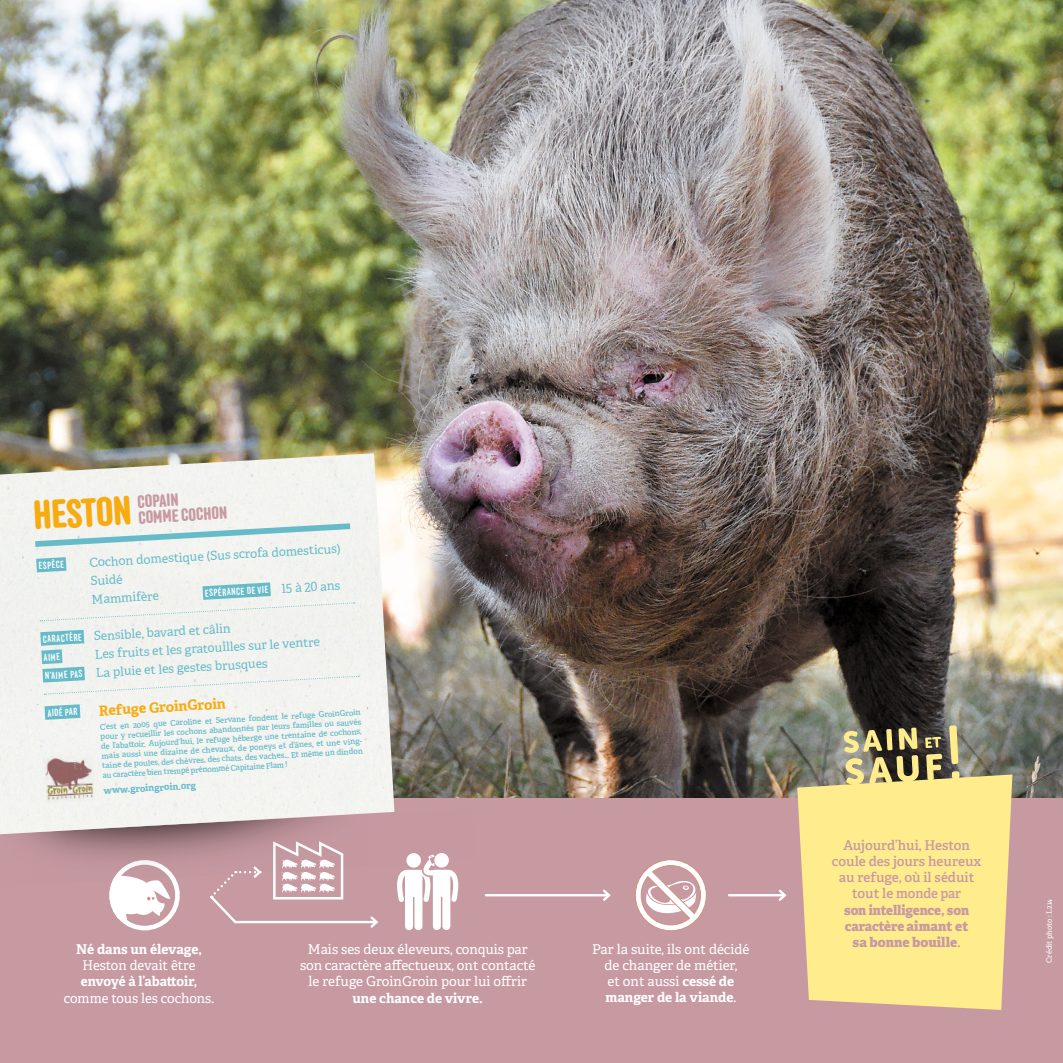
<style>
.page{position:relative;width:1063px;height:1063px;background:#fff}
.page>*{position:absolute;margin:0;border:0;box-sizing:border-box;transform-origin:0 0}
.t1{font:600 40.35px "Anchor";color:#f8ab10}
.t2{font:600 17.62px/15.7px "Anchor";color:#c79aa2}
.t3{font:700 14.17px "Adelle";color:#f8ab10}
.t4{font:13.5px/16.2px "Adelle";color:#fff;text-align:center}
.t5{font:600 13.5px/16.2px "Adelle";letter-spacing:-.005em;color:#c79aa2;text-align:center}
.t6{font:700 13.5px "Adelle";letter-spacing:-.005em;color:#fff}
.t7{font:800 13.5px/16.2px "Adelle";letter-spacing:-.01em;color:#c79aa2;text-align:center}
.t8{font:12.38px/18.6px "Adelle";color:#67bbc9}
.t9{font:500 10.2px "Anchor";color:#fff}
.t10{font:700 9.45px "Adelle";color:#67bbc9}
.t11{font:600 8.02px/9.7px "Adelle";color:#67bbc9}
.t12{font:7.5px "Adelle";color:#fff}
.s1{font-family:"Adelle";font-weight:400;font-size:12.38px;color:#67bbc9}
.s2{font-family:"Anchor";font-weight:500;font-size:10.2px;color:#fff}
.s3{font-weight:700}
.s4{font-weight:600}
</style>
<div class="page">
<img style="left:0;top:0;width:1063px;height:798px">
<div style="left:0;top:798px;width:1063px;height:265px;background:#c79aa2"></div>
<hr style="left:486px;top:894px;width:123px;height:2px;background:#fff">
<svg style="left:601px;top:889px;width:10px;height:12px"></svg>
<hr style="left:729px;top:894px;width:56px;height:2px;background:#fff">
<svg style="left:776px;top:889px;width:11px;height:12px"></svg>
<svg style="left:397px;top:887px;width:61px;height:43px"></svg>
<svg style="left:110px;top:887px;width:60px;height:43px"></svg>
<div style="left:109px;top:860px;width:71px;height:70px;border:5px solid #fff;border-radius:50%"></div>
<svg style="left:210px;top:887px;width:168px;height:41px"></svg>
<img style="left:0;top:808px;width:459px;height:79px">
<img style="left:0;top:453px;width:394px;height:381px">
<svg style="left:22px;top:523px;width:337px;height:204px"></svg>
<svg style="left:635px;top:859px;width:72px;height:73px"></svg>
<img style="left:45px;top:754px;width:50px;height:49px">
<svg style="left:797px;top:774px;width:215px;height:236px;background:#f8e48e"></svg>
<svg style="left:844px;top:728px;width:75px;height:57px;background:#9e9467"></svg>
<svg style="left:926px;top:754px;width:16px;height:26px"></svg>
<svg style="left:949px;top:725px;width:11px;height:54px"></svg>
<svg style="left:925px;top:737px;width:16px;height:11px"></svg>
<h2 class="t2" style="left:137px;top:494px;width:91px;rotate:-3deg">COPAIN<br>COMME COCHON</h2>
<h1 class="t1" style="left:32px;top:492px;width:100px;rotate:-3deg">HESTON</h1>
<p class="t9" style="left:38px;top:560px;width:27px;rotate:-3deg">ESPÈCE</p>
<h3 class="t8" style="left:89px;top:553px;width:253px;rotate:-3deg">Cochon domestique (Sus scrofa domesticus)<br>Suidé<br>Mammifère</h3>
<p class="t9" style="left:205px;top:587px;width:137px;rotate:-3deg">ESPÉRANCE DE VIE <span class="s1">15 à 20 ans</span></p>
<h3 class="t8" style="left:42px;top:629px;width:190px;rotate:-3deg"><span class="s2">CARACTÈRE</span> Sensible, bavard et câlin</h3>
<p class="t9" style="left:43px;top:652px;width:18px;rotate:-3deg">AIME</p>
<h3 class="t8" style="left:43px;top:647px;width:278px;text-indent:51px;rotate:-3deg">Les fruits et les gratouilles sur le ventre<br><span class="s2">N’AIME PAS</span> La pluie et les gestes brusques</h3>
<p class="t9" style="left:47px;top:707px;width:32px;rotate:-3deg">AIDÉ PAR</p>
<h3 class="t3" style="left:99px;top:701px;width:129px;rotate:-3deg">Refuge GroinGroin</h3>
<p class="t11" style="left:100px;top:722px;width:264px;rotate:-3deg">C’est en 2005 que Caroline et Servane fondent le refuge GroinGroin pour y recueillir les cochons abandonnés par leurs familles ou sauvés de l’abatt oir. Aujourd’hui, le refuge héberge une trentaine de cochons, mais aussi une dizaine de chevaux, de poneys et d’ânes, et une ving&shy;taine de poules, des chèvres, des chats, des vaches… Et même un dindon au caractère bien trempé prénommé Capitaine Flam !</p>
<p class="t10" style="left:103px;top:784px;width:94px;rotate:-3deg">www.groingroin.org</p>
<h3 class="t6" style="left:76px;top:941px;width:127px">Né dans un élevage,</h3>
<h3 class="t4" style="left:82px;top:957px;width:115px">Heston devait être</h3>
<h3 class="t6" style="left:81px;top:973px;width:118px">envoyé à l’abattoir,</h3>
<h3 class="t4" style="left:64px;top:990px;width:152px">comme tous les cochons.</h3>
<h3 class="t4" style="left:300px;top:941px;width:237px">Mais ses deux éleveurs, conquis par son caractère affectueux, ont contacté le refuge GroinGroin pour lui offrir</h3>
<h3 class="t6" style="left:353px;top:989px;width:132px">une chance de vivre.</h3>
<h3 class="t4" style="left:592px;top:941px;width:159px">Par la suite, ils ont décidé de changer de métier,<br>et ont aussi <span class="s3">cessé de manger de la viande</span>.</h3>
<h3 class="t5" style="left:832px;top:837px;width:151px">Aujourd’hui, Heston coule des jours heureux au refuge, où il séduit tout le monde par</h3>
<h3 class="t7" style="left:844px;top:902px;width:126px">son intelligence, son caractère aimant et sa bonne bouille<span class="s4">.</span></h3>
<p class="t12" style="left:1045px;top:963px;width:65px;rotate:-90deg">Crédit photo : L214</p>
</div>
